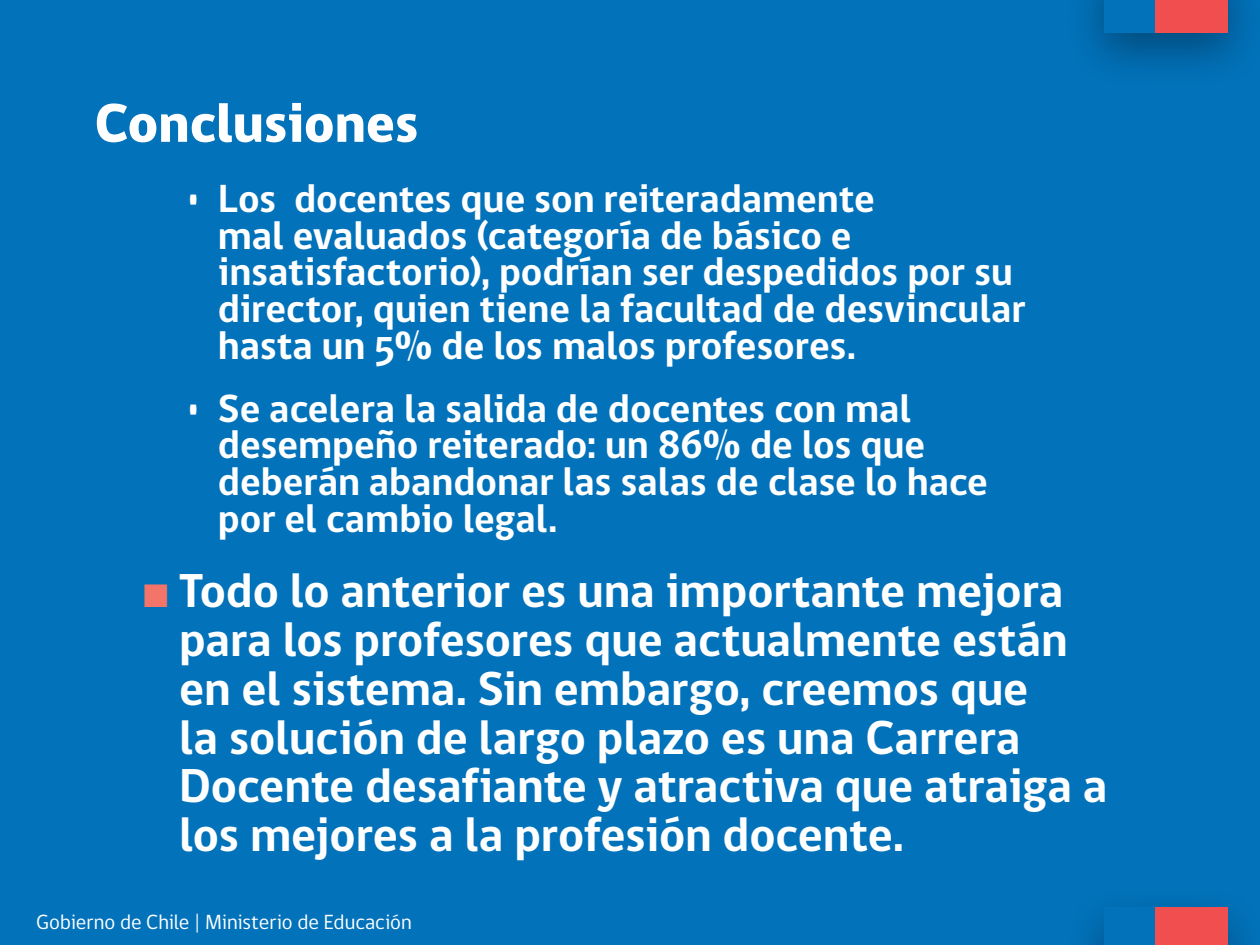
<style>
.page{position:relative;width:1260px;height:945px;background:#0272ba}
.page>*{position:absolute;margin:0;border:0;box-sizing:border-box;transform-origin:0 0}
.t1{font:800 56px "gob CL";letter-spacing:-.005em;color:#fff}
.t2{font:700 48.82px/48.8px "gob CL";letter-spacing:-.005em;color:#fff}
.t3{font:700 40.25px/36.8px "gob CL";letter-spacing:-.005em;color:#fff}
.t4{font:21px "gob CL";color:#fff}
.s1{font-family:"Arial";font-weight:400;color:#f37569}
</style>
<div class="page">
<div style="left:1066px;top:0;width:194px;height:89px;background:#000;opacity:.33"></div>
<div style="left:1104px;top:0;width:51px;height:33px;background:#0272ba"></div>
<div style="left:1155px;top:0;width:73px;height:33px;background:#f04e4f"></div>
<div style="left:1155px;top:908px;width:73px;height:37px;background:#f04e4f"></div>
<h1 class="t1" style="left:95px;top:85px;width:326px">Conclusiones</h1>
<p class="t3" style="left:218px;top:181px;width:810px;text-indent:-32px">• Los docentes que son reiteradamente<br>mal evaluados (categoría de básico e insatisfactorio), podrían ser despedidos por su director, quien tiene la facultad de desvincular hasta un 5% de los malos profesores.</p>
<p class="t3" style="left:218px;top:391px;width:772px;text-indent:-32px">• Se acelera la salida de docentes con mal desempeño reiterado: un 86% de los que deberán abandonar las salas de clase lo hace por el cambio legal.</p>
<p class="t2" style="left:179px;top:568px;width:930px;text-indent:-38px"><span class="s1">■</span> Todo lo anterior es una importante mejora para los profesores que actualmente están en el sistema. Sin embargo, creemos que<br>la solución de largo plazo es una Carrera Docente desafiante y atractiva que atraiga a los mejores a la profesión docente.</p>
<p class="t4" style="left:36px;top:908px;width:377px">Gobierno de Chile | Ministerio de Educación</p>
</div>
